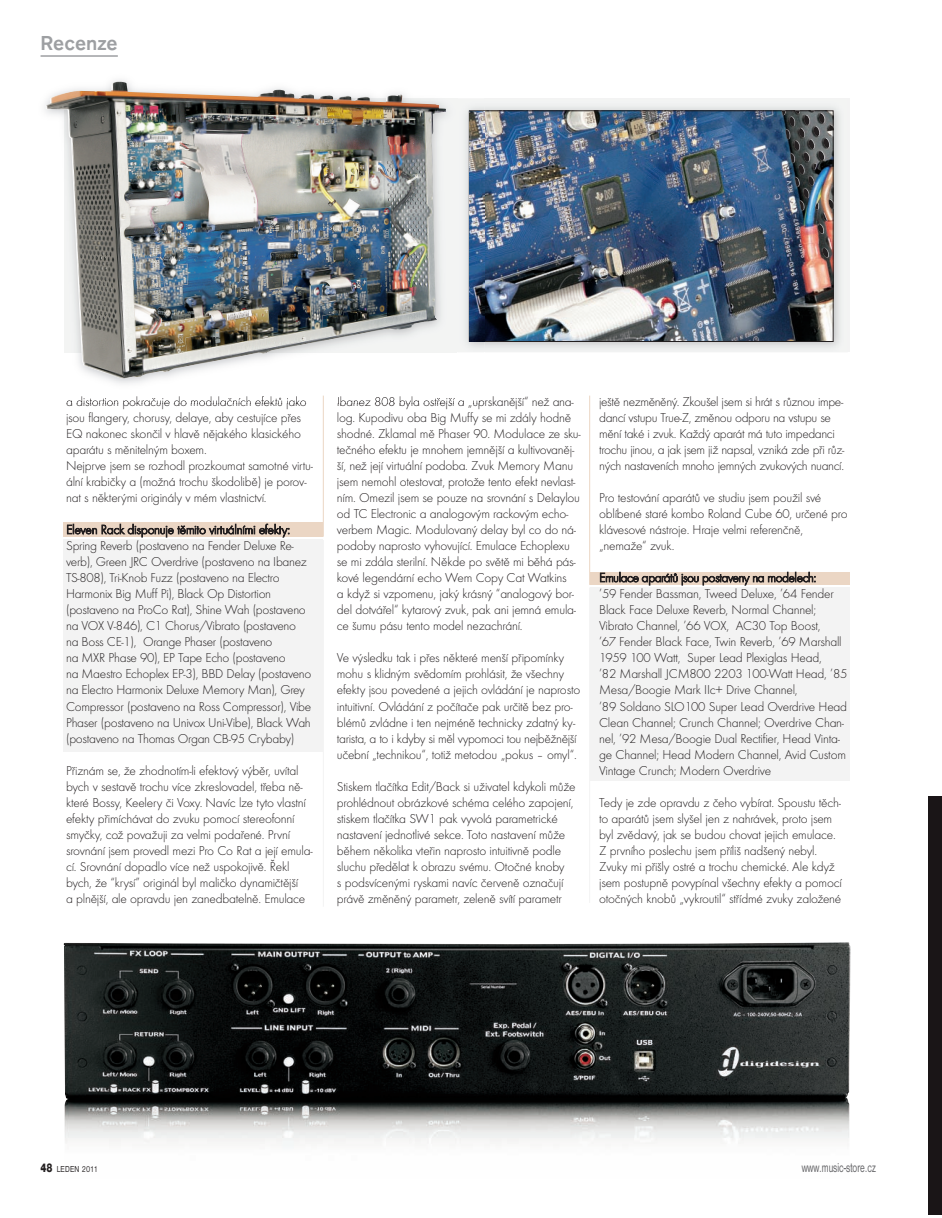
<style>
.page{position:relative;width:942px;height:1218px;background:#fff}
.page>*{position:absolute;margin:0;border:0;box-sizing:border-box;transform-origin:0 0}
.t1{font:500 21px "Accius TCE";color:#9d9fa2}
.t2{font:13.5px "Nimbus Sans DCE";color:#636366;scale:.67 1}
.t3{font:13.35px/16px "Futura TCE Ligh";letter-spacing:-.015em;color:#231f20}
.t4{font:9px "Nimbus Sans DCE";letter-spacing:.03em;color:#231f20;scale:.8 1}
.s1{font-weight:900;font-size:12.6px}
</style>
<div class="page">
<div style="left:63px;top:522px;width:260px;height:14px;background:#ebd6c4"></div>
<div style="left:63px;top:540px;width:260px;height:212px;background:#f3f3f3"></div>
<div style="left:589px;top:572px;width:260px;height:13px;background:#ebd6c4"></div>
<div style="left:589px;top:587px;width:260px;height:193px;background:#f3f3f3"></div>
<div style="left:928px;top:796px;width:13px;height:418px;background:#1a1517"></div>
<hr style="left:41px;top:55px;width:77px;height:2px;background:#9d9fa2">
<img style="left:64px;top:942px;width:786px;height:204px">
<img style="left:484px;top:99px;width:363px;height:253px">
<img style="left:484px;top:112px;width:347px;height:228px">
<div style="left:468px;top:110px;width:365px;height:232px;border:1px solid #231f20"></div>
<img style="left:44px;top:80px;width:440px;height:323px">
<img style="left:67px;top:396px;width:82px;height:7px">
<img style="left:338px;top:396px;width:95px;height:7px">
<svg style="left:328px;top:391px;width:7px;height:12px"></svg>
<img style="left:446px;top:99px;width:38px;height:253px">
<img style="left:468px;top:110px;width:16px;height:232px">
<img style="left:469px;top:111px;width:15px;height:230px">
<img style="left:45px;top:82px;width:401px;height:297px">
<hr style="left:323px;top:395px;width:1px;height:141px;background:#ebd6c4">
<hr style="left:323px;top:540px;width:1px;height:366px;background:#f3f3f3">
<hr style="left:589px;top:395px;width:1px;height:190px;background:#ebd6c4">
<hr style="left:589px;top:587px;width:1px;height:316px;background:#f3f3f3">
<h1 class="t1" style="left:41px;top:31px;width:79px">Recenze</h1>
<p class="t3" style="left:66px;top:393px;width:248px">a distortion pokračuje do modulačních efektů jako jsou flangery, chorusy, delaye, aby cestujíce přes EQ nakonec skončil v hlavě nějakého klasického aparátu s měnitelným boxem.<br>Nejprve jsem se rozhodl prozkoumat samotné virtu&shy;ální krabičky a (možná trochu škodolibě) je porov&shy;nat s některými originály v mém vlastnictví.</p>
<p class="t3" style="left:66px;top:521px;width:247px">Eleven Rack disponuje těmito virtuálními efekty:<br>Spring Reverb (postaveno na Fender Deluxe Re&shy;verb), Green JRC Overdrive (postaveno na Ibanez TS-808), Tri-Knob Fuzz (postaveno na Electro Harmonix Big Muff Pi), Black Op Distortion (postaveno na ProCo Rat), Shine Wah (postaveno na VOX V-846), C1 Chorus/Vibrato (postaveno na Boss CE-1), Orange Phaser (postaveno<br>na MXR Phase 90), EP Tape Echo (postaveno<br>na Maestro Echoplex EP-3), BBD Delay (postaveno na Electro Harmonix Deluxe Memory Man), Grey Compressor (postaveno na Ross Compressor), Vibe Phaser (postaveno na Univox Uni-Vibe), Black Wah (postaveno na Thomas Organ CB-95 Crybaby)</p>
<p class="t3" style="left:66px;top:762px;width:248px">Přiznám se, že zhodnotím-li efektový výběr, uvítal bych v sestavě trochu více zkreslovadel, třeba ně&shy;které Bossy, Keelery či Voxy. Navíc lze tyto vlastní efekty přimíchávat do zvuku pomocí stereofonní smyčky, což považuji za velmi podařené. První srovnání jsem provedl mezi Pro Co Rat a její emula&shy;cí. Srovnání dopadlo více než uspokojivě. Řekl bych, že “krysí” originál byl maličko dynamičtější<br>a plnější, ale opravdu jen zanedbatelně. Emulace</p>
<p class="t3" style="left:337px;top:393px;width:245px">Ibanez 808 byla ostřejší a „uprskanější“ než ana&shy;log. Kupodivu oba Big Muffy se mi zdály hodně shodné. Zklamal mě Phaser 90. Modulace ze sku&shy;tečného efektu je mnohem jemnější a kultivovaněj&shy;ší, než její virtuální podoba. Zvuk Memory Manu jsem nemohl otestovat, protože tento efekt nevlast&shy;ním. Omezil jsem se pouze na srovnání s Delaylou od TC Electronic a analogovým rackovým echo&shy;verbem Magic. Modulovaný delay byl co do ná&shy;podoby naprosto vyhovující. Emulace Echoplexu se mi zdála sterilní. Někde po světě mi běhá pás&shy;kové legendární echo Wem Copy Cat Watkins<br>a když si vzpomenu, jaký krásný “analogový bor&shy;del dotvářel“ kytarový zvuk, pak ani jemná emula&shy;ce šumu pásu tento model nezachrání.</p>
<p class="t3" style="left:337px;top:650px;width:245px">Ve výsledku tak i přes některé menší připomínky mohu s klidným svědomím prohlásit, že všechny efekty jsou povedené a jejich ovládání je naprosto intuitivní. Ovládání z počítače pak určitě bez pro&shy;blémů zvládne i ten nejméně technicky zdatný ky&shy;tarista, a to i kdyby si měl vypomoci tou nejběžnější učební „technikou“, totiž metodou „pokus – omyl“.</p>
<p class="t3" style="left:337px;top:778px;width:240px">Stiskem tlačítka Edit/Back si uživatel kdykoli může prohlédnout obrázkové schéma celého zapojení, stiskem tlačítka SW1 pak vyvolá parametrické nastavení jednotlivé sekce. Toto nastavení může během několika vteřin naprosto intuitivně podle sluchu předělat k obrazu svému. Otočné knoby<br>s podsvícenými ryskami navíc červeně označují právě změněný parametr, zeleně svítí parametr</p>
<p class="t3" style="left:599px;top:393px;width:246px">ještě nezměněný. Zkoušel jsem si hrát s různou impe&shy;dancí vstupu True-Z, změnou odporu na vstupu se mění také i zvuk. Každý aparát má tuto impedanci trochu jinou, a jak jsem již napsal, vzniká zde při růz&shy;ných nastaveních mnoho jemných zvukových nuancí.</p>
<p class="t3" style="left:599px;top:489px;width:250px">Pro testování aparátů ve studiu jsem použil své oblíbené staré kombo Roland Cube 60, určené pro klávesové nástroje. Hraje velmi referenčně, „nemaže“ zvuk.</p>
<p class="t3" style="left:599px;top:569px;width:250px">Emulace aparátů jsou postaveny na modelech:<br>’59 Fender Bassman, Tweed Deluxe, ’64 Fender Black Face Deluxe Reverb, Normal Channel; Vibrato Channel, ’66 VOX, AC30 Top Boost,<br>’67 Fender Black Face, Twin Reverb, ’69 Marshall 1959 100 Watt, Super Lead Plexiglas Head,<br>’82 Marshall JCM800 2203 100-Watt Head, ’85<br>Mesa/Boogie Mark IIc+ Drive Channel,<br>’89 Soldano SLO100 Super Lead Overdrive Head Clean Channel; Crunch Channel; Overdrive Chan&shy;nel, ’92 Mesa/Boogie Dual Rectifier, Head Vinta&shy;ge Channel; Head Modern Channel, Avid Custom Vintage Crunch; Modern Overdrive</p>
<p class="t3" style="left:599px;top:794px;width:244px">Tedy je zde opravdu z čeho vybírat. Spoustu těch&shy;to aparátů jsem slyšel jen z nahrávek, proto jsem byl zvědavý, jak se budou chovat jejich emulace.<br>Z prvního poslechu jsem příliš nadšený nebyl.<br>Zvuky mi přišly ostré a trochu chemické. Ale když jsem postupně povypínal všechny efekty a pomocí otočných knobů „vykroutil“ střídmé zvuky založené</p>
<p class="t4" style="left:41px;top:1163px;width:73px"><span class="s1">48</span> LEDEN 2011</p>
<p class="t2" style="left:801px;top:1159px;width:112px">www.music-store.cz</p>
</div>
